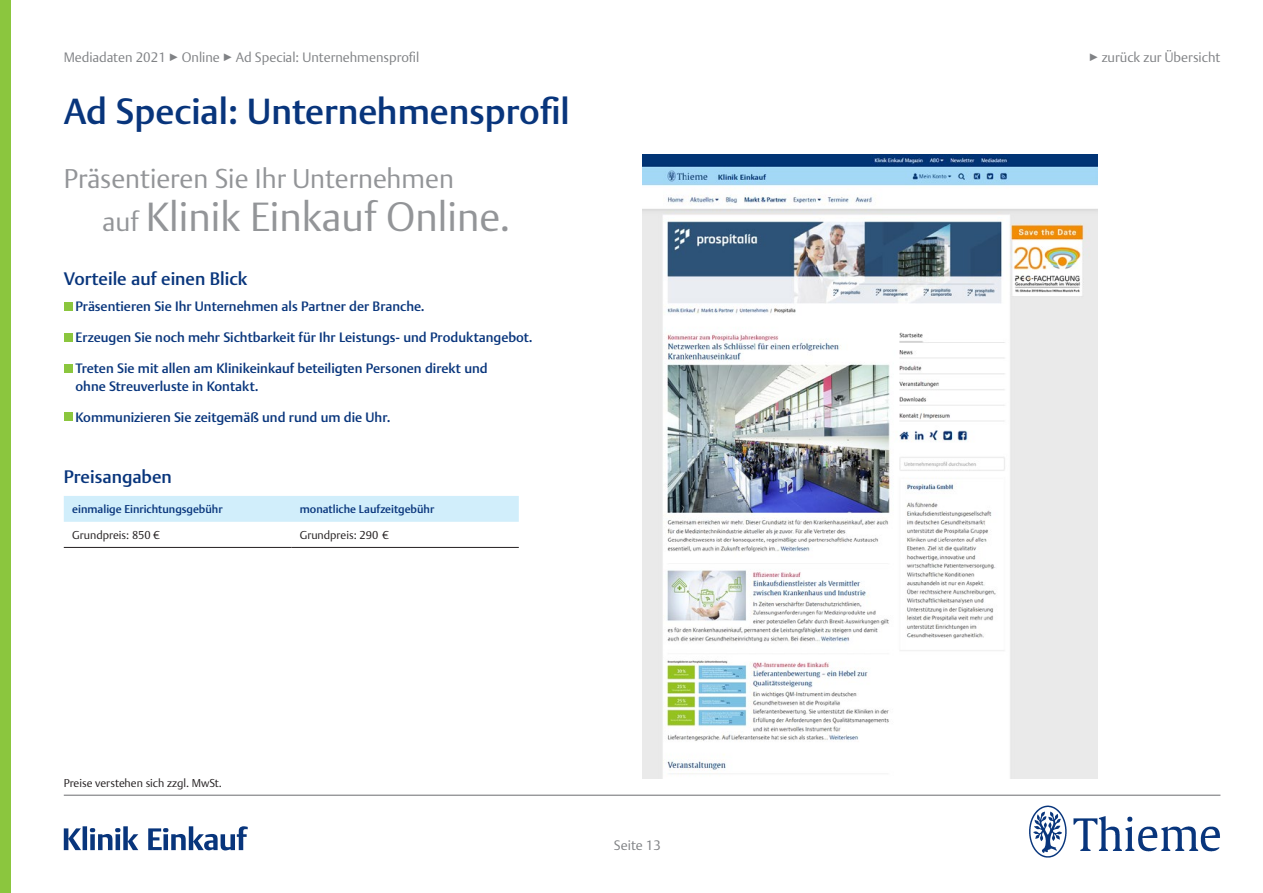
<style>
.page{position:relative;width:1263px;height:893px;background:#fff}
.page>*{position:absolute;margin:0;border:0;box-sizing:border-box;transform-origin:0 0}
.t1{font:300 40.35px "Thieme Argo 2011";color:#939598}
.t2{font:500 36px "Thieme Argo 2011";color:#08357c}
.t3{font:300 26.85px "Thieme Argo 2011";color:#939598}
.t4{font:500 18px "Thieme Argo 2011";color:#08357c}
.t5{font:500 13.5px/18px "Thieme Argo 2011";color:#08357c}
.t6{font:300 13.5px "Thieme Argo 2011";color:#808285}
.t7{font:300 11.25px "Thieme Argo 2011";color:#231f20}
.t8{font:500 11.25px "Thieme Argo 2011";color:#08357c}
.s1{font-weight:700}
.s2{font-size:26.85px}
</style>
<div class="page">
<img style="left:1029px;top:805px;width:191px;height:53px">
<hr style="left:64px;top:795px;width:1156px;height:1px;background:#6c6d70">
<div style="left:0;top:0;width:11px;height:893px;background:#8bc63e"></div>
<svg style="left:64px;top:826px;width:184px;height:24px"></svg>
<img style="left:642px;top:154px;width:455px;height:624px">
<div style="left:64px;top:302px;width:8px;height:9px;background:#8bc63e"></div>
<div style="left:64px;top:333px;width:8px;height:9px;background:#8bc63e"></div>
<div style="left:64px;top:364px;width:8px;height:8px;background:#8bc63e"></div>
<div style="left:64px;top:413px;width:8px;height:8px;background:#8bc63e"></div>
<div style="left:64px;top:496px;width:455px;height:26px;background:#d1eefb"></div>
<hr style="left:64px;top:547px;width:227px;height:1px;background:#231f20">
<hr style="left:291px;top:547px;width:228px;height:1px;background:#231f20">
<p class="t6" style="left:64px;top:48px;width:357px">Mediadaten 2021 <span class="s1">▶</span> Online <span class="s1">▶</span> Ad Special: Unternehmensprofil</p>
<h2 class="t2" style="left:64px;top:88px;width:507px">Ad Special: Unternehmensprofil</h2>
<h3 class="t3" style="left:64px;top:161px;width:392px">Präsentieren Sie Ihr Unternehmen</h3>
<h1 class="t1" style="left:102px;top:190px;width:410px"><span class="s2">auf</span> Klinik Einkauf Online.</h1>
<h3 class="t4" style="left:64px;top:266px;width:185px">Vorteile auf einen Blick</h3>
<p class="t5" style="left:75px;top:297px;width:351px">Präsentieren Sie Ihr Unternehmen als Partner der Branche.</p>
<p class="t5" style="left:75px;top:328px;width:459px">Erzeugen Sie noch mehr Sichtbarkeit für Ihr Leistungs- und Produktangebot.</p>
<p class="t5" style="left:75px;top:359px;width:414px">Treten Sie mit allen am Klinikeinkauf beteiligten Personen direkt und ohne Streuverluste in Kontakt.</p>
<p class="t5" style="left:75px;top:408px;width:316px">Kommunizieren Sie zeitgemäß und rund um die Uhr.</p>
<h3 class="t4" style="left:64px;top:465px;width:110px">Preisangaben</h3>
<p class="t8" style="left:72px;top:502px;width:152px">einmalige Einrichtungsgebühr</p>
<p class="t8" style="left:300px;top:502px;width:136px">monatliche Laufzeitgebühr</p>
<p class="t7" style="left:72px;top:527px;width:89px">Grundpreis: 850 €</p>
<p class="t7" style="left:300px;top:527px;width:90px">Grundpreis: 290 €</p>
<p class="t7" style="left:64px;top:775px;width:160px">Preise verstehen sich zzgl. MwSt.</p>
<p class="t6" style="left:614px;top:837px;width:49px">Seite 13</p>
<p class="t6" style="left:1089px;top:48px;width:133px"><span class="s1">▶</span> zurück zur Übersicht</p>
</div>
